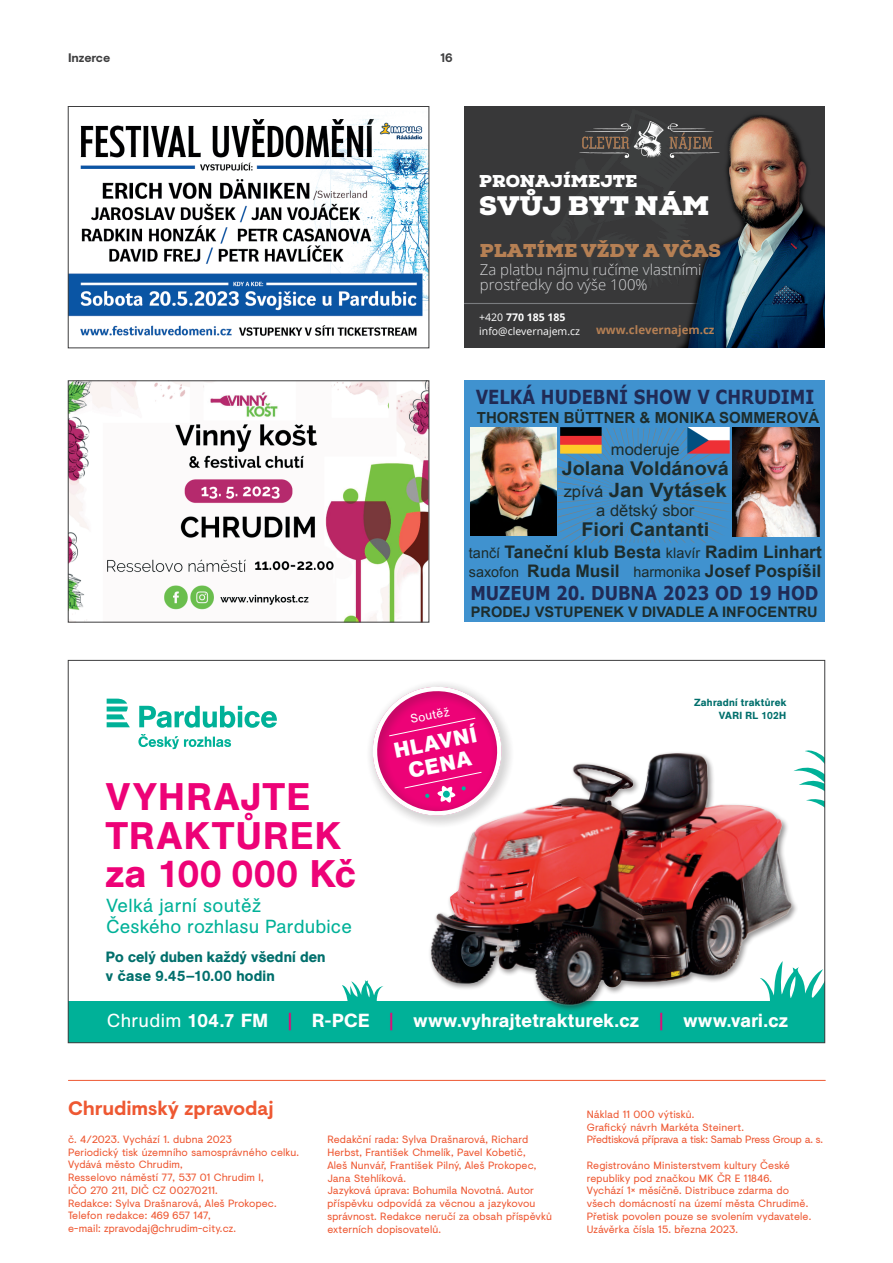
<style>
.page{position:relative;width:893px;height:1263px;background:#fff}
.page>*{position:absolute;margin:0;border:0;box-sizing:border-box;transform-origin:0 0}
.t1{font:500 38.1px/38.7px "AG Book Pro";letter-spacing:.045em;color:#ed0277}
.t2{font:900 26.85px "Nexa Slab";color:#fff}
.t3{font:700 21.3px/22.5px "AG Book Pro";color:#fff;text-align:center}
.t4{font:700 19.65px "Arial";color:#1d2c2c;scale:1.04 1}
.t5{font:700 19.5px "Visuelt";letter-spacing:-.005em;color:#ee5832}
.t6{font:700 19.35px "Verdana";color:#202a55;scale:.85 1}
.t7{font:700 19.05px "Arial";color:#1d2c2c;scale:1.04 1}
.t8{font:700 19.05px "Verdana";color:#202a55;scale:.86 1}
.t9{font:500 18.75px "AG Book Pro";letter-spacing:.02em;color:#fff}
.t10{font:18.75px/21.6px "AG Book Pro";letter-spacing:.01em;color:#00b198}
.t11{font:900 18.6px "Nexa Slab";color:#b68054}
.t12{font:700 17.25px/19.4px "Arial";color:#1d2c2c}
.t13{font:900 17.1px "Nexa Slab";color:#fff}
.t14{font:15.75px "Arial";color:#1d2c2c;scale:1.04 1}
.t15{font:700 15.3px "Arial";color:#1d2c2c}
.t16{font:300 14.85px/14.9px "Open Sans";color:#d4d5d7}
.t17{font:500 14.85px/18.6px "AG Book Pro";letter-spacing:.01em;color:#016f6c}
.t18{font:700 14.55px "Arial";color:#1d2c2c}
.t19{font:700 12.3px "Visuelt";letter-spacing:-.01em;color:#3e3e3f}
.t20{font:12.15px "AG Book Pro";color:#fff}
.t21{font:700 11.55px "Open Sans";color:#b68054}
.t22{font:10.5px/12.8px "Visuelt";letter-spacing:.01em;color:#ee5832}
.t23{font:10.5px/12.8px "Visuelt";letter-spacing:-.01em;color:#ee5832}
.t24{font:10.5px/14px "Open Sans";color:#fff}
.t25{font:500 10.2px/12.3px "AG Book Pro";letter-spacing:.03em;color:#016f6c;text-align:right}
.s1{font-weight:700}
.s2{font-weight:400;font-size:15.75px}
.s3{font-weight:400;font-size:14.4px}
.s4{font-weight:400}
.s5{font-weight:400;color:#ed0277}
</style>
<div class="page">
<hr style="left:68px;top:1080px;width:757px;height:1px;background:#ee5832">
<div style="left:68px;top:1001px;width:757px;height:42px;background:#00b198"></div>
<svg style="left:342px;top:980px;width:42px;height:21px"></svg>
<svg style="left:369px;top:683px;width:138px;height:132px"></svg>
<img style="left:405px;top:731px;width:392px;height:279px">
<svg style="left:760px;top:961px;width:63px;height:49px"></svg>
<svg style="left:107px;top:699px;width:23px;height:28px"></svg>
<svg style="left:139px;top:706px;width:138px;height:22px"></svg>
<svg style="left:138px;top:734px;width:93px;height:15px"></svg>
<svg style="left:793px;top:744px;width:30px;height:96px"></svg>
<div style="left:464px;top:106px;width:361px;height:242px;background:#383839"></div>
<img style="left:580px;top:128px;width:20px;height:26px">
<hr style="left:464px;top:303px;width:326px;height:1px;background:#7a7c7f">
<img style="left:600px;top:115px;width:225px;height:233px">
<div style="left:464px;top:381px;width:361px;height:241px;background:#4092cf"></div>
<img style="left:733px;top:428px;width:87px;height:108px">
<svg style="left:558px;top:428px;width:175px;height:115px"></svg>
<img style="left:470px;top:428px;width:87px;height:108px">
<img style="left:688px;top:427px;width:41px;height:26px">
<img style="left:560px;top:428px;width:41px;height:25px">
<img style="left:70px;top:383px;width:357px;height:237px">
<div style="left:68px;top:381px;width:361px;height:241px;border:1px solid #3e3e3f"></div>
<img style="left:70px;top:118px;width:357px;height:218px">
<div style="left:68px;top:106px;width:361px;height:242px;border:1px solid #3e3e3f"></div>
<p class="t19" style="left:68px;top:49px;width:44px">Inzerce</p>
<p class="t19" style="left:440px;top:49px;width:14px">16</p>
<h3 class="t13" style="left:479px;top:171px;width:160px">PRONAJÍMEJTE</h3>
<h2 class="t2" style="left:479px;top:189px;width:232px">SVŮJ BYT NÁM</h2>
<h3 class="t11" style="left:480px;top:239px;width:243px">PLATÍME VŽDY A VČAS</h3>
<h3 class="t16" style="left:480px;top:262px;width:223px">Za platbu nájmu ručíme vlastními prostředky do výše 100%</h3>
<p class="t24" style="left:479px;top:310px;width:102px">+420 <span class="s1">770 185 185 </span>info@clevernajem.cz</p>
<p class="t21" style="left:596px;top:322px;width:120px">www.clevernajem.cz</p>
<h3 class="t6" style="left:476px;top:384px;width:400px">VELKÁ HUDEBNÍ SHOW V CHRUDIMI</h3>
<h3 class="t15" style="left:477px;top:408px;width:344px">THORSTEN BÜTTNER &amp; MONIKA SOMMEROVÁ</h3>
<h3 class="t14" style="left:611px;top:439px;width:68px">moderuje</h3>
<h3 class="t7" style="left:562px;top:456px;width:162px">Jolana Voldánová</h3>
<h3 class="t4" style="left:564px;top:477px;width:158px"><span class="s2">zpívá</span> Jan Vytásek</h3>
<h3 class="t14" style="left:596px;top:500px;width:96px">a dětský sbor</h3>
<h3 class="t7" style="left:581px;top:517px;width:124px">Fiori Cantanti</h3>
<h3 class="t12" style="left:469px;top:542px;width:354px"><span class="s3">tančí</span> Taneční klub Besta <span class="s3">klavír</span> Radim Linhart <span class="s3">saxofon</span> Ruda Musil <span class="s3">harmonika</span> Josef Pospíšil</h3>
<h3 class="t8" style="left:470px;top:580px;width:406px">MUZEUM 20. DUBNA 2023 OD 19 HOD</h3>
<h3 class="t18" style="left:471px;top:602px;width:349px">PRODEJ VSTUPENEK V DIVADLE A INFOCENTRU</h3>
<h1 class="t1" style="left:106px;top:777px;width:252px">VYHRAJTE<br>TRAKTŮREK za 100 000 Kč</h1>
<h3 class="t10" style="left:106px;top:894px;width:247px">Velká jarní soutěž<br>Českého rozhlasu Pardubice</h3>
<h3 class="t17" style="left:106px;top:947px;width:221px">Po celý duben každý všední den v čase 9.45–10.00 hodin</h3>
<p class="t20" style="left:409px;top:711px;width:41px;rotate:-11deg">Soutěž</p>
<h3 class="t3" style="left:392px;top:739px;width:85px;rotate:-11deg">HLAVNÍ<br>CENA</h3>
<p class="t25" style="left:694px;top:696px;width:94px">Zahradní traktůrek<br>VARI RL 102H</p>
<h3 class="t9" style="left:107px;top:1009px;width:683px"><span class="s4">Chrudim</span> 104.7 FM <span class="s5">|</span> R-PCE <span class="s5">|</span> www.vyhrajtetrakturek.cz <span class="s5">|</span> www.vari.cz</h3>
<h3 class="t5" style="left:68px;top:1094px;width:207px">Chrudimský zpravodaj</h3>
<p class="t22" style="left:68px;top:1132px;width:233px">č. 4/2023. Vychází 1. dubna 2023<br>Periodický tisk územního samosprávného celku.<br>Vydává město Chrudim,<br>Resselovo náměstí 77, 537 01 Chrudim I,<br>IČO 270 211, DIČ CZ 00270211.<br>Redakce: Sylva Drašnarová, Aleš Prokopec.<br>Telefon redakce: 469 657 147,<br>e-mail: zpravodaj@chrudim-city.cz.</p>
<p class="t22" style="left:327px;top:1133px;width:226px">Redakční rada: Sylva Drašnarová, Richard Herbst, František Chmelík, Pavel Kobetič,<br>Aleš Nunvář, František Pilný, Aleš Prokopec, Jana Stehlíková.<br>Jazyková úprava: Bohumila Novotná. Autor příspěvku odpovídá za věcnou a jazykovou správnost. Redakce neručí za obsah příspěvků externích dopisovatelů.</p>
<p class="t23" style="left:587px;top:1107px;width:238px">Náklad 11 000 výtisků.<br>Grafický návrh Markéta Steinert.<br>Předtisková příprava a tisk: Samab Press Group a. s.</p>
<p class="t22" style="left:587px;top:1158px;width:226px">Registrováno Ministerstvem kultury České republiky pod značkou MK ČR E 11846.<br>Vychází 1× měsíčně. Distribuce zdarma do všech domácností na území města Chrudimě.<br>Přetisk povolen pouze se svolením vydavatele.<br>Uzávěrka čísla 15. března 2023.</p>
</div>
